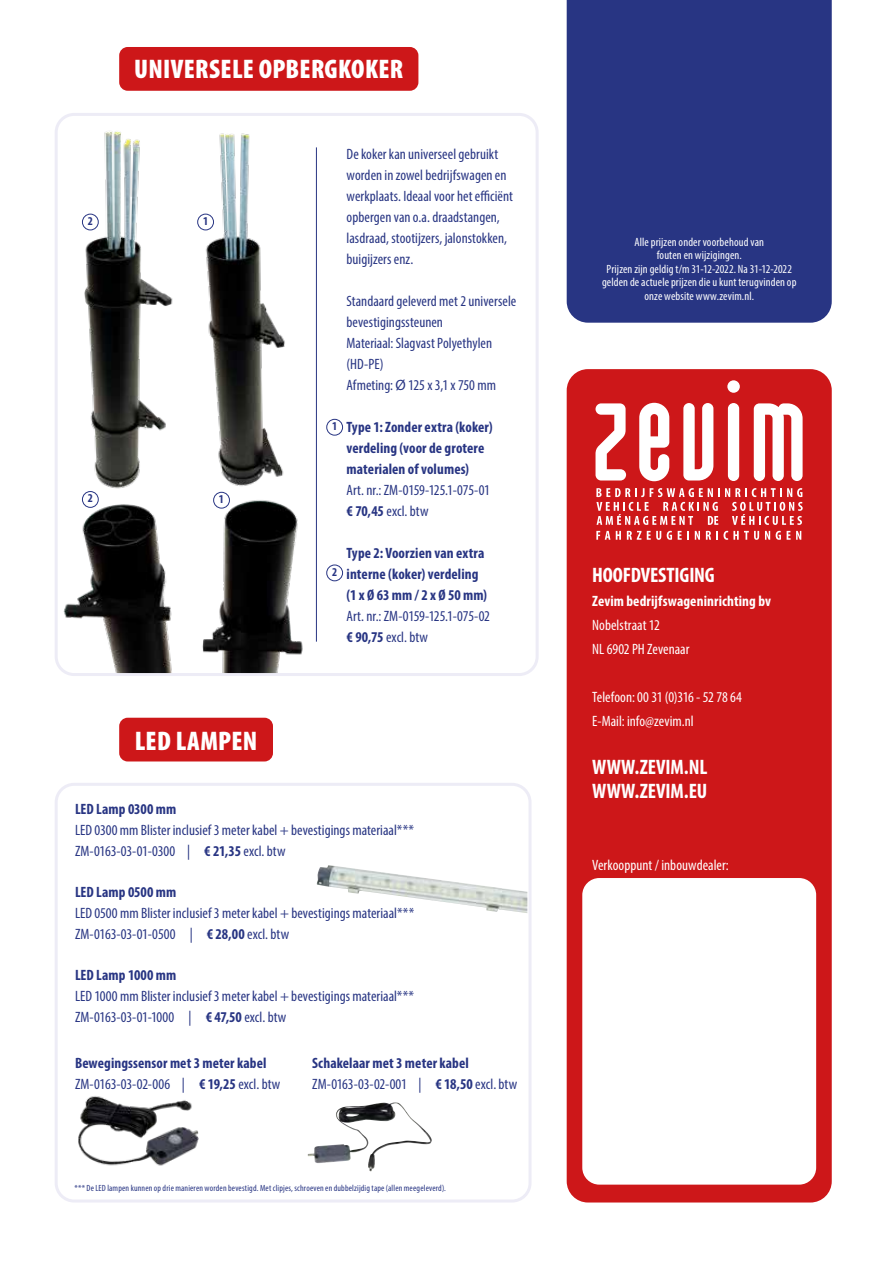
<style>
.page{position:relative;width:893px;height:1263px;background:#fff}
.page>*{position:absolute;margin:0;border:0;box-sizing:border-box;transform-origin:0 0}
.t1{font:900 condensed 27px "Myriad Pro";letter-spacing:.01em;color:#fff}
.t2{font:700 condensed 21px/24px "Myriad Pro";letter-spacing:-.005em;color:#fff}
.t3{font:condensed 15px/21px "Myriad Pro";letter-spacing:.005em;color:#283583}
.t4{font:700 condensed 15px/21px "Myriad Pro";letter-spacing:.01em;color:#283583}
.t5{font:condensed 15px/24px "Myriad Pro";color:#fff}
.t6{font:700 condensed 15px "Myriad Pro";letter-spacing:.005em;color:#fff}
.t7{font:condensed 12px/13.5px "Myriad Pro";letter-spacing:.01em;color:#fff;text-align:center}
.t8{font:700 condensed 12px "Myriad Pro";color:#283583}
.t9{font:condensed 9px "Myriad Pro";letter-spacing:.02em;color:#283583}
.s1{font-stretch:normal}
.s2{font-weight:700}
.s3{font-weight:400}
</style>
<div class="page">
<div style="left:567px;top:0;width:265px;height:323px;background:#283583"></div>
<img style="left:317px;top:865px;width:210px;height:48px">
<img style="left:78px;top:1096px;width:121px;height:70px">
<img style="left:308px;top:1102px;width:122px;height:69px">
<img style="left:61px;top:492px;width:255px;height:180px">
<img style="left:199px;top:133px;width:117px;height:359px">
<img style="left:61px;top:119px;width:112px;height:373px">
<div style="left:567px;top:369px;width:265px;height:833px;background:#cd1719;border-radius:21px"></div>
<div style="left:582px;top:878px;width:234px;height:306px;background:#fff;border-radius:17px"></div>
<svg style="left:595px;top:380px;width:208px;height:160px"></svg>
<div style="left:119px;top:47px;width:299px;height:44px;background:#cd1719;border-radius:9px"></div>
<div style="left:119px;top:718px;width:154px;height:43px;background:#cd1719;border-radius:9px"></div>
<div style="left:55px;top:113px;width:484px;height:563px;border:3px solid #edecf6;border-radius:18px"></div>
<div style="left:55px;top:783px;width:476px;height:419px;border:3px solid #edecf6;border-radius:18px"></div>
<div style="left:82px;top:214px;width:17px;height:16px;border:1px solid #283583;border-radius:50%"></div>
<div style="left:82px;top:491px;width:17px;height:17px;border:1px solid #283583;border-radius:50%"></div>
<div style="left:197px;top:214px;width:17px;height:16px;border:1px solid #283583;border-radius:50%"></div>
<div style="left:213px;top:492px;width:17px;height:16px;border:1px solid #283583;border-radius:50%"></div>
<div style="left:326px;top:419px;width:17px;height:16px;border:1px solid #283583;border-radius:50%"></div>
<div style="left:326px;top:565px;width:17px;height:16px;border:1px solid #283583;border-radius:50%"></div>
<hr style="left:316px;top:147px;width:1px;height:495px;background:#283583">
<p class="t8" style="left:88px;top:213px;width:7px">2</p>
<p class="t8" style="left:88px;top:491px;width:7px">2</p>
<h1 class="t1" style="left:134px;top:52px;width:271px">UNIVERSELE OPBERGKOKER</h1>
<p class="t8" style="left:203px;top:213px;width:7px">1</p>
<p class="t8" style="left:219px;top:492px;width:7px">1</p>
<h1 class="t1" style="left:135px;top:724px;width:124px">LED LAMPEN</h1>
<p class="t8" style="left:332px;top:419px;width:7px">1</p>
<p class="t8" style="left:332px;top:564px;width:7px">2</p>
<p class="t3" style="left:347px;top:143px;width:168px">De koker kan universeel gebruikt worden in zowel bedrijfswagen en werkplaats. Ideaal voor het efficiënt opbergen van o.a. draadstangen, lasdraad, stootijzers, jalonstokken, buigijzers enz.</p>
<p class="t3" style="left:347px;top:290px;width:171px">Standaard geleverd met 2 universele bevestigingssteunen<br>Materiaal: Slagvast Polyethylen (HD-PE)<br>Afmeting: <span class="s1">Ø</span> 125 x 3,1 x 750 mm</p>
<p class="t4" style="left:347px;top:416px;width:148px">Type 1: Zonder extra (koker) verdeling (voor de grotere materialen of volumes)</p>
<p class="t3" style="left:347px;top:479px;width:145px">Art. nr.: ZM-0159-125.1-075-01 <span class="s2">€ 70,45</span> excl. btw</p>
<p class="t4" style="left:347px;top:542px;width:142px">Type 2: Voorzien van extra interne (koker) verdeling (1 x Ø 63 mm / 2 x Ø 50 mm)</p>
<p class="t3" style="left:347px;top:605px;width:145px">Art. nr.: ZM-0159-125.1-075-02 <span class="s2">€ 90,75</span> excl. btw</p>
<p class="t4" style="left:75px;top:798px;width:103px">LED Lamp 0300 mm</p>
<p class="t3" style="left:75px;top:819px;width:341px">LED 0300 mm Blister inclusief 3 meter kabel + bevestigings materiaal***<br>ZM-0163-03-01-0300 | <span class="s2">€ 21,35</span> excl. btw</p>
<p class="t4" style="left:75px;top:881px;width:103px">LED Lamp 0500 mm</p>
<p class="t3" style="left:75px;top:902px;width:341px">LED 0500 mm Blister inclusief 3 meter kabel + bevestigings materiaal***<br>ZM-0163-03-01-0500 | <span class="s2">€ 28,00</span> excl. btw</p>
<p class="t4" style="left:75px;top:964px;width:103px">LED Lamp 1000 mm</p>
<p class="t3" style="left:75px;top:985px;width:341px">LED 1000 mm Blister inclusief 3 meter kabel + bevestigings materiaal***<br>ZM-0163-03-01-1000 | <span class="s2">€ 47,50</span> excl. btw</p>
<p class="t4" style="left:75px;top:1052px;width:207px">Bewegingssensor met 3 meter kabel<br><span class="s3">ZM-0163-03-02-006 |</span> € 19,25 <span class="s3">excl. btw</span></p>
<p class="t4" style="left:312px;top:1052px;width:207px">Schakelaar met 3 meter kabel<br><span class="s3">ZM-0163-03-02-001 |</span> € 18,50 <span class="s3">excl. btw</span></p>
<p class="t9" style="left:74px;top:1183px;width:373px">*** De LED lampen kunnen op drie manieren worden bevestigd. Met clipjes, schroeven en dubbelzijdig tape (allen meegeleverd).</p>
<p class="t7" style="left:602px;top:235px;width:196px">Alle prijzen onder voorbehoud van<br>fouten en wijzigingen.<br>Prijzen zijn geldig t/m 31-12-2022. Na 31-12-2022 gelden de actuele prijzen die u kunt terugvinden op onze website www.zevim.nl.</p>
<h2 class="t2" style="left:592px;top:563px;width:124px">HOOFDVESTIGING</h2>
<p class="t6" style="left:592px;top:592px;width:180px">Zevim bedrijfswageninrichting bv</p>
<p class="t5" style="left:592px;top:613px;width:99px">Nobelstraat 12<br>NL 6902 PH Zevenaar</p>
<p class="t5" style="left:592px;top:685px;width:151px">Telefoon: 00 31 (0)316 - 52 78 64<br>E-Mail: info@zevim.nl</p>
<h2 class="t2" style="left:592px;top:755px;width:117px">WWW.ZEVIM.NL<br>WWW.ZEVIM.EU</h2>
<p class="t5" style="left:592px;top:853px;width:138px">Verkooppunt / inbouwdealer:</p>
</div>
